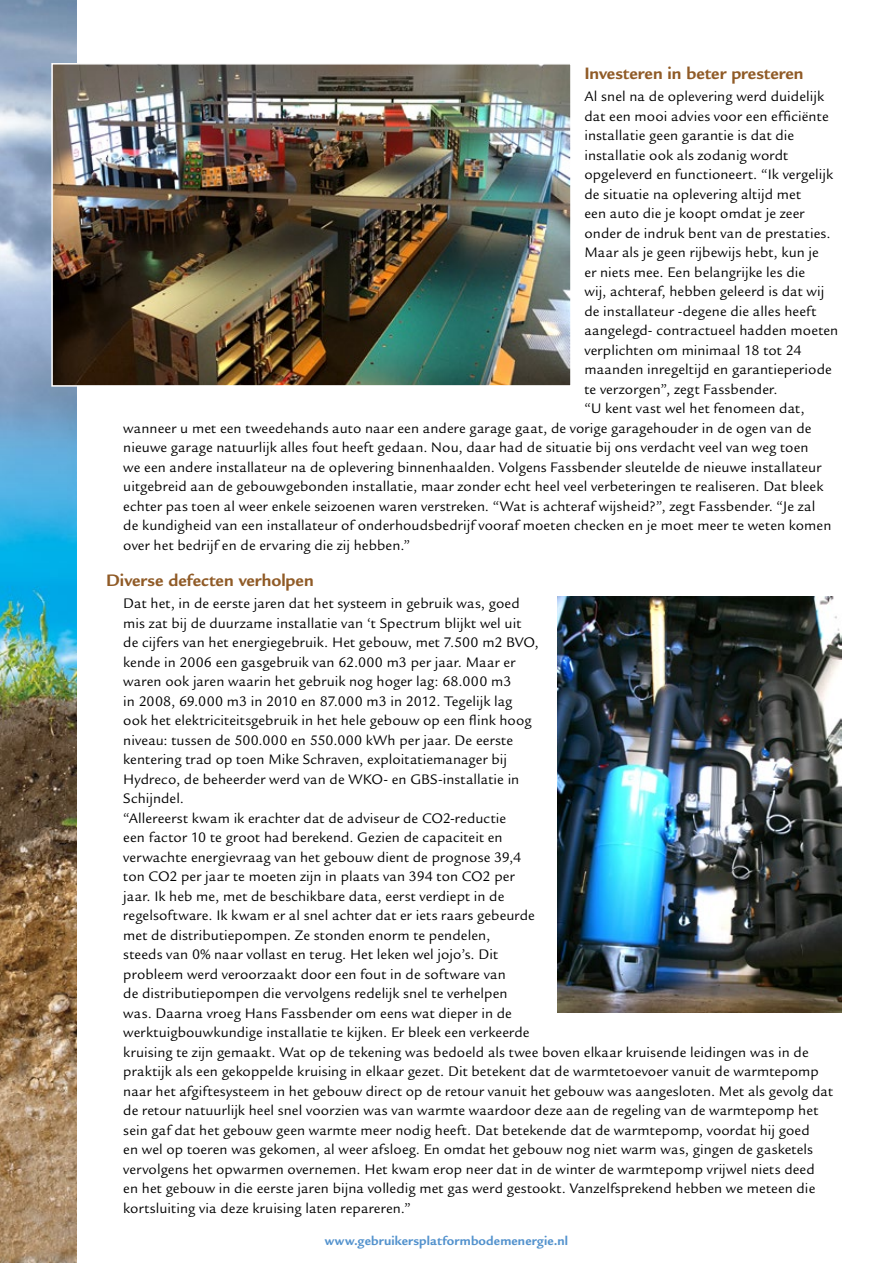
<style>
.page{position:relative;width:893px;height:1263px;background:#fff}
.page>*{position:absolute;margin:0;border:0;box-sizing:border-box;transform-origin:0 0}
.t1{font:700 18px "Legacy Sans Std";letter-spacing:.005em;color:#905b27}
.t2{font:15px/19.5px "Legacy Sans Std";letter-spacing:.01em;color:#000}
.t3{font:700 13.5px "Legacy Sans Std";letter-spacing:.01em;color:#5392cd}
</style>
<div class="page">
<img style="left:0;top:0;width:77px;height:1263px">
<img style="left:54px;top:66px;width:515px;height:318px">
<div style="left:51px;top:63px;width:521px;height:324px;border:2px solid #fff"></div>
<img style="left:557px;top:596px;width:285px;height:416px">
<p class="t1" style="left:584px;top:62px;width:221px">Investeren in beter presteren</p>
<p class="t2" style="left:584px;top:87px;width:241px">Al snel na de oplevering werd duidelijk</p>
<p class="t2" style="left:584px;top:106px;width:246px">dat een mooi advies voor een efficiënte</p>
<p class="t2" style="left:584px;top:126px;width:211px">installatie geen garantie is dat die</p>
<p class="t2" style="left:584px;top:145px;width:205px">installatie ook als zodanig wordt</p>
<p class="t2" style="left:584px;top:165px;width:250px">opgeleverd en functioneert. “Ik vergelijk</p>
<p class="t2" style="left:584px;top:184px;width:218px">de situatie na oplevering altijd met</p>
<p class="t2" style="left:584px;top:204px;width:222px">een auto die je koopt omdat je zeer</p>
<p class="t2" style="left:584px;top:223px;width:248px">onder de indruk bent van de prestaties.</p>
<p class="t2" style="left:584px;top:243px;width:236px">Maar als je geen rijbewijs hebt, kun je</p>
<p class="t2" style="left:584px;top:262px;width:222px">er niets mee. Een belangrijke les die</p>
<p class="t2" style="left:584px;top:282px;width:241px">wij, achteraf, hebben geleerd is dat wij</p>
<p class="t2" style="left:584px;top:301px;width:233px">de installateur -degene die alles heeft</p>
<p class="t2" style="left:584px;top:321px;width:255px">aangelegd- contractueel hadden moeten</p>
<p class="t2" style="left:584px;top:340px;width:219px">verplichten om minimaal 18 tot 24</p>
<p class="t2" style="left:584px;top:360px;width:249px">maanden inregeltijd en garantieperiode</p>
<p class="t2" style="left:584px;top:379px;width:195px">te verzorgen”, zegt Fassbender.</p>
<p class="t2" style="left:584px;top:399px;width:222px">“U kent vast wel het fenomeen dat,</p>
<p class="t2" style="left:123px;top:418px;width:690px">wanneer u met een tweedehands auto naar een andere garage gaat, de vorige garagehouder in de ogen van de</p>
<p class="t2" style="left:123px;top:438px;width:687px">nieuwe garage natuurlijk alles fout heeft gedaan. Nou, daar had de situatie bij ons verdacht veel van weg toen</p>
<p class="t2" style="left:123px;top:457px;width:700px">we een andere installateur na de oplevering binnenhaalden. Volgens Fassbender sleutelde de nieuwe installateur</p>
<p class="t2" style="left:123px;top:477px;width:701px">uitgebreid aan de gebouwgebonden installatie, maar zonder echt heel veel verbeteringen te realiseren. Dat bleek</p>
<p class="t2" style="left:123px;top:496px;width:693px">echter pas toen al weer enkele seizoenen waren verstreken. “Wat is achteraf wijsheid?”, zegt Fassbender. “Je zal</p>
<p class="t2" style="left:123px;top:516px;width:710px">de kundigheid van een installateur of onderhoudsbedrijf vooraf moeten checken en je moet meer te weten komen</p>
<p class="t2" style="left:123px;top:535px;width:288px">over het bedrijf en de ervaring die zij hebben.”</p>
<p class="t1" style="left:106px;top:569px;width:209px">Diverse defecten verholpen</p>
<p class="t2" style="left:123px;top:594px;width:711px">Dat het, in de eerste jaren dat het systeem in gebruik was, goed<br>mis zat bij de duurzame installatie van ‘t Spectrum blijkt wel uit<br>de cijfers van het energiegebruik. Het gebouw, met 7.500 m2 BVO,<br>kende in 2006 een gasgebruik van 62.000 m3 per jaar. Maar er<br>waren ook jaren waarin het gebruik nog hoger lag: 68.000 m3<br>in 2008, 69.000 m3 in 2010 en 87.000 m3 in 2012. Tegelijk lag<br>ook het elektriciteitsgebruik in het hele gebouw op een flink hoog<br>niveau: tussen de 500.000 en 550.000 kWh per jaar. De eerste<br>kentering trad op toen Mike Schraven, exploitatiemanager bij<br>Hydreco, de beheerder werd van de WKO- en GBS-installatie in<br>Schijndel.<br>“Allereerst kwam ik erachter dat de adviseur de CO2-reductie<br>een factor 10 te groot had berekend. Gezien de capaciteit en<br>verwachte energievraag van het gebouw dient de prognose 39,4<br>ton CO2 per jaar te moeten zijn in plaats van 394 ton CO2 per<br>jaar. Ik heb me, met de beschikbare data, eerst verdiept in de<br>regelsoftware. Ik kwam er al snel achter dat er iets raars gebeurde<br>met de distributiepompen. Ze stonden enorm te pendelen,<br>steeds van 0% naar vollast en terug. Het leken wel jojo’s. Dit<br>probleem werd veroorzaakt door een fout in de software van<br>de distributiepompen die vervolgens redelijk snel te verhelpen<br>was. Daarna vroeg Hans Fassbender om eens wat dieper in de<br>werktuigbouwkundige installatie te kijken. Er bleek een verkeerde<br>kruising te zijn gemaakt. Wat op de tekening was bedoeld als twee boven elkaar kruisende leidingen was in de praktijk als een gekoppelde kruising in elkaar gezet. Dit betekent dat de warmtetoevoer vanuit de warmtepomp naar het afgiftesysteem in het gebouw direct op de retour vanuit het gebouw was aangesloten. Met als gevolg dat de retour natuurlijk heel snel voorzien was van warmte waardoor deze aan de regeling van de warmtepomp het sein gaf dat het gebouw geen warmte meer nodig heeft. Dat betekende dat de warmtepomp, voordat hij goed<br>en wel op toeren was gekomen, al weer afsloeg. En omdat het gebouw nog niet warm was, gingen de gasketels vervolgens het opwarmen overnemen. Het kwam erop neer dat in de winter de warmtepomp vrijwel niets deed en het gebouw in die eerste jaren bijna volledig met gas werd gestookt. Vanzelfsprekend hebben we meteen die kortsluiting via deze kruising laten repareren.”</p>
<p class="t3" style="left:325px;top:1233px;width:245px">www.gebruikersplatformbodemenergie.nl</p>
</div>
